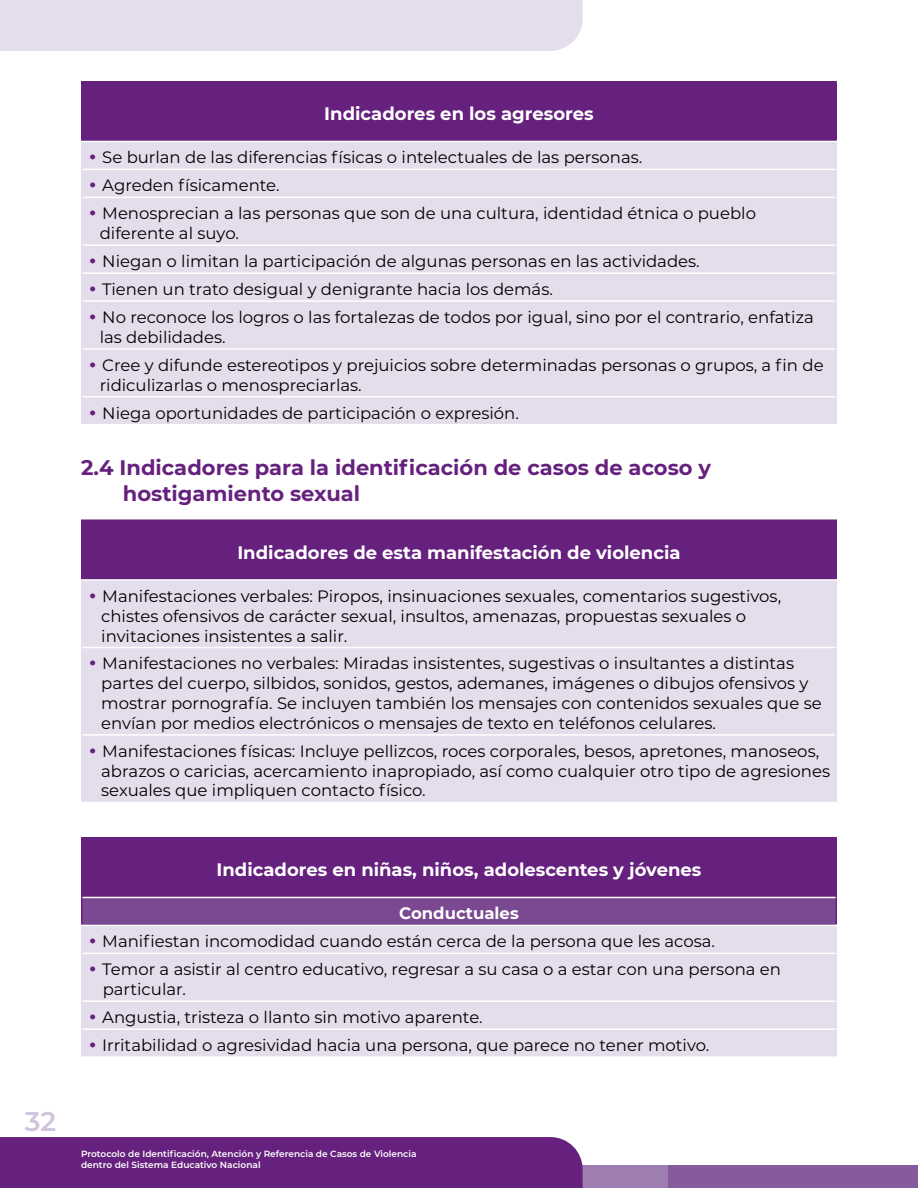
<style>
.page{position:relative;width:918px;height:1188px;background:#fff}
.page>*{position:absolute;margin:0;border:0;box-sizing:border-box;transform-origin:0 0}
.t1{font:600 27px "Montserrat";color:#d0c3dc}
.t2{font:700 21px/25.2px "Montserrat";color:#66217e}
.t3{font:700 18px "Montserrat";color:#fff}
.t4{font:16.5px/19.8px "Montserrat";color:#000}
.t5{font:700 16.5px "Montserrat";color:#fff}
.t6{font:600 9px/10.8px "Montserrat";color:#fff}
.s1{font-family:"Century Gothic";font-weight:700;color:#66217e}
</style>
<div class="page">
<div style="left:633px;top:1165px;width:285px;height:23px;background:#855b9b"></div>
<div style="left:0;top:1165px;width:668px;height:23px;background:#9f7fb2"></div>
<div style="left:0;top:1137px;width:583px;height:51px;background:#66217e"></div>
<div style="left:0;top:0;width:583px;height:51px;background:#e4ddeb"></div>
<div style="left:82px;top:82px;width:754px;height:59px;background:#66217e"></div>
<div style="left:82px;top:142px;width:754px;height:282px;background:#e4ddeb"></div>
<hr style="left:81px;top:81px;width:756px;height:1px;background:#66217e">
<hr style="left:81px;top:83px;width:1px;height:58px;background:#66217e">
<hr style="left:836px;top:83px;width:1px;height:58px;background:#66217e">
<hr style="left:82px;top:169px;width:754px;height:1px;background:#fff">
<hr style="left:82px;top:197px;width:754px;height:1px;background:#fff">
<hr style="left:82px;top:244px;width:754px;height:2px;background:#fff">
<hr style="left:82px;top:272px;width:754px;height:2px;background:#fff">
<hr style="left:82px;top:300px;width:754px;height:2px;background:#fff">
<hr style="left:82px;top:348px;width:754px;height:2px;background:#fff">
<hr style="left:82px;top:396px;width:754px;height:1px;background:#fff">
<svg style="left:81px;top:142px;width:1px;height:55px"></svg>
<svg style="left:836px;top:142px;width:1px;height:55px"></svg>
<hr style="left:81px;top:197px;width:1px;height:48px;background:#e4ddeb">
<hr style="left:836px;top:197px;width:1px;height:48px;background:#e4ddeb">
<svg style="left:81px;top:245px;width:1px;height:56px"></svg>
<svg style="left:836px;top:245px;width:1px;height:56px"></svg>
<hr style="left:81px;top:301px;width:1px;height:48px;background:#e4ddeb">
<hr style="left:836px;top:301px;width:1px;height:48px;background:#e4ddeb">
<hr style="left:81px;top:349px;width:1px;height:48px;background:#e4ddeb">
<hr style="left:836px;top:349px;width:1px;height:48px;background:#e4ddeb">
<svg style="left:81px;top:397px;width:1px;height:27px"></svg>
<svg style="left:836px;top:397px;width:1px;height:27px"></svg>
<div style="left:82px;top:520px;width:754px;height:60px;background:#66217e"></div>
<div style="left:82px;top:581px;width:754px;height:221px;background:#e4ddeb"></div>
<hr style="left:81px;top:519px;width:756px;height:2px;background:#66217e">
<hr style="left:81px;top:521px;width:1px;height:58px;background:#66217e">
<hr style="left:836px;top:521px;width:1px;height:58px;background:#66217e">
<hr style="left:82px;top:647px;width:754px;height:1px;background:#fff">
<hr style="left:82px;top:734px;width:754px;height:2px;background:#fff">
<hr style="left:81px;top:579px;width:756px;height:2px;background:#fff">
<hr style="left:81px;top:581px;width:1px;height:67px;background:#e4ddeb">
<hr style="left:836px;top:581px;width:1px;height:67px;background:#e4ddeb">
<hr style="left:81px;top:648px;width:1px;height:87px;background:#e4ddeb">
<hr style="left:836px;top:648px;width:1px;height:87px;background:#e4ddeb">
<hr style="left:81px;top:735px;width:1px;height:67px;background:#e4ddeb">
<hr style="left:836px;top:735px;width:1px;height:67px;background:#e4ddeb">
<div style="left:82px;top:838px;width:754px;height:59px;background:#66217e"></div>
<div style="left:82px;top:897px;width:754px;height:28px;background:#7a4991"></div>
<div style="left:82px;top:926px;width:754px;height:130px;background:#e4ddeb"></div>
<hr style="left:81px;top:837px;width:756px;height:1px;background:#66217e">
<hr style="left:81px;top:953px;width:1px;height:48px;background:#e4ddeb">
<hr style="left:836px;top:953px;width:1px;height:48px;background:#e4ddeb">
<svg style="left:81px;top:1001px;width:1px;height:55px"></svg>
<svg style="left:836px;top:1001px;width:1px;height:55px"></svg>
<hr style="left:81px;top:839px;width:1px;height:58px;background:#66217e">
<hr style="left:836px;top:839px;width:1px;height:58px;background:#66217e">
<svg style="left:81px;top:897px;width:1px;height:56px"></svg>
<svg style="left:836px;top:897px;width:1px;height:56px"></svg>
<hr style="left:81px;top:925px;width:756px;height:1px;background:#fff">
<hr style="left:82px;top:953px;width:754px;height:1px;background:#fff">
<hr style="left:82px;top:1000px;width:754px;height:2px;background:#fff">
<hr style="left:82px;top:1028px;width:754px;height:2px;background:#fff">
<hr style="left:82px;top:897px;width:754px;height:1px;background:#fff">
<h1 class="t1" style="left:25px;top:1102px;width:33px">32</h1>
<p class="t3" style="left:324px;top:101px;width:271px">Indicadores en los agresores</p>
<p class="t4" style="left:88px;top:147px;width:556px"><span class="s1">•</span> Se burlan de las diferencias físicas o intelectuales de las personas.</p>
<p class="t4" style="left:88px;top:175px;width:194px"><span class="s1">•</span> Agreden físicamente.</p>
<p class="t4" style="left:100px;top:203px;width:658px;text-indent:-12px"><span class="s1">•</span> Menosprecian a las personas que son de una cultura, identidad étnica o pueblo diferente al suyo.</p>
<p class="t4" style="left:88px;top:251px;width:614px"><span class="s1">•</span> Niegan o limitan la participación de algunas personas en las actividades.</p>
<p class="t4" style="left:88px;top:279px;width:467px"><span class="s1">•</span> Tienen un trato desigual y denigrante hacia los demás.</p>
<p class="t4" style="left:100px;top:307px;width:716px;text-indent:-12px"><span class="s1">•</span> No reconoce los logros o las fortalezas de todos por igual, sino por el contrario, enfatiza las debilidades.</p>
<p class="t4" style="left:100px;top:355px;width:725px;text-indent:-12px"><span class="s1">•</span> Cree y difunde estereotipos y prejuicios sobre determinadas personas o grupos, a fin de ridiculizarlas o menospreciarlas.</p>
<p class="t4" style="left:88px;top:402px;width:433px"><span class="s1">•</span> Niega oportunidades de participación o expresión.</p>
<p class="t2" style="left:123px;top:454px;width:590px;text-indent:-42px">2.4 Indicadores para la identificación de casos de acoso y hostigamiento sexual</p>
<p class="t3" style="left:237px;top:539px;width:445px">Indicadores de esta manifestación de violencia</p>
<p class="t4" style="left:101px;top:586px;width:681px;text-indent:-13px"><span class="s1">•</span> Manifestaciones verbales: Piropos, insinuaciones sexuales, comentarios sugestivos, chistes ofensivos de carácter sexual, insultos, amenazas, propuestas sexuales o invitaciones insistentes a salir.</p>
<p class="t4" style="left:101px;top:653px;width:722px;text-indent:-13px"><span class="s1">•</span> Manifestaciones no verbales: Miradas insistentes, sugestivas o insultantes a distintas partes del cuerpo, silbidos, sonidos, gestos, ademanes, imágenes o dibujos ofensivos y mostrar pornografía. Se incluyen también los mensajes con contenidos sexuales que se envían por medios electrónicos o mensajes de texto en teléfonos celulares.</p>
<p class="t4" style="left:101px;top:741px;width:730px;text-indent:-13px"><span class="s1">•</span> Manifestaciones físicas: Incluye pellizcos, roces corporales, besos, apretones, manoseos, abrazos o caricias, acercamiento inapropiado, así como cualquier otro tipo de agresiones sexuales que impliquen contacto físico.</p>
<p class="t3" style="left:216px;top:857px;width:487px">Indicadores en niñas, niños, adolescentes y jóvenes</p>
<p class="t5" style="left:399px;top:902px;width:121px">Conductuales</p>
<p class="t4" style="left:88px;top:931px;width:629px"><span class="s1">•</span> Manifiestan incomodidad cuando están cerca de la persona que les acosa.</p>
<p class="t4" style="left:103px;top:959px;width:680px;text-indent:-15px"><span class="s1">•</span> Temor a asistir al centro educativo, regresar a su casa o a estar con una persona en particular.</p>
<p class="t4" style="left:88px;top:1007px;width:397px"><span class="s1">•</span> Angustia, tristeza o llanto sin motivo aparente.</p>
<p class="t4" style="left:88px;top:1035px;width:623px"><span class="s1">•</span> Irritabilidad o agresividad hacia una persona, que parece no tener motivo.</p>
<p class="t6" style="left:81px;top:1148px;width:337px">Protocolo de Identificación, Atención y Referencia de Casos de Violencia dentro del Sistema Educativo Nacional</p>
</div>
